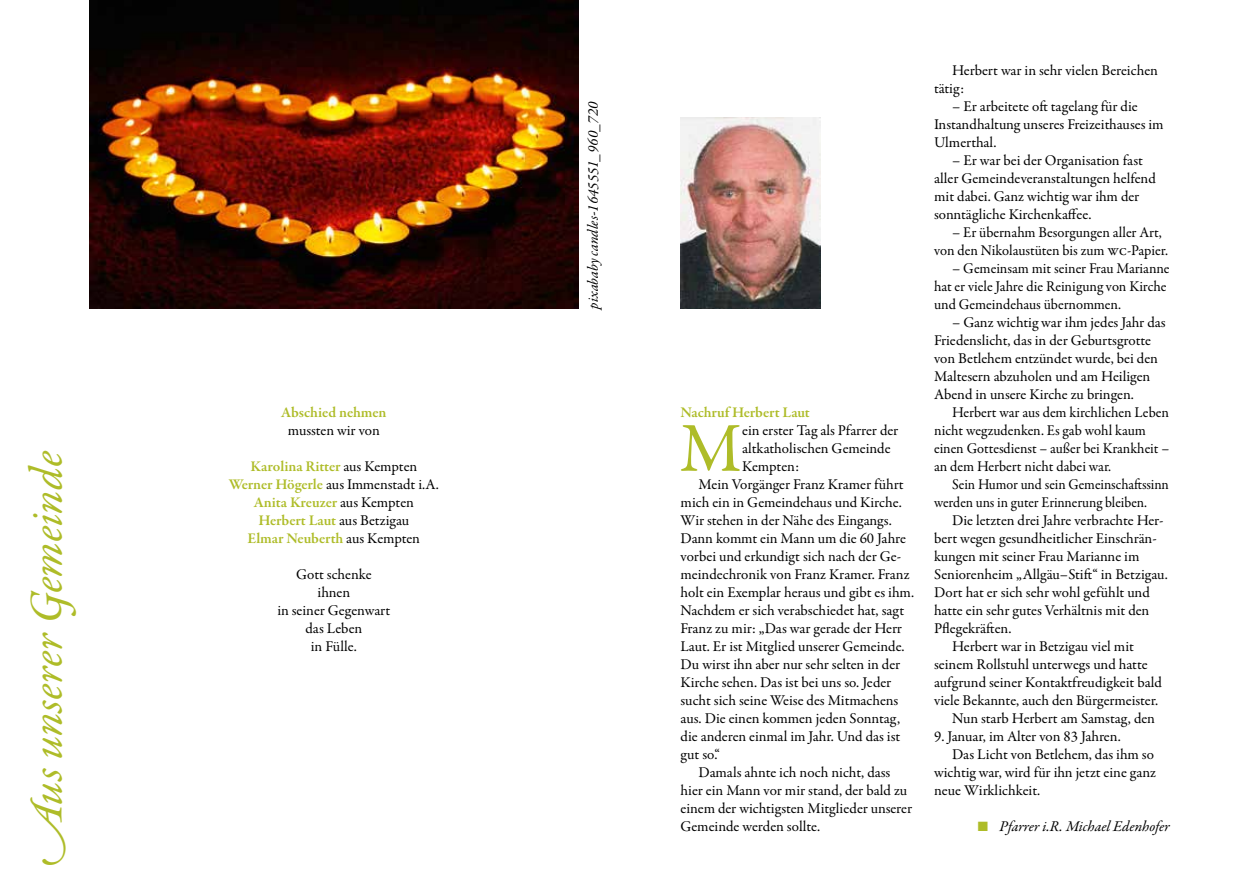
<style>
.page{position:relative;width:1259px;height:893px;background:#fff}
.page>*{position:absolute;margin:0;border:0;box-sizing:border-box;transform-origin:0 0}
.t1{font:70.5px "Garamond Premr Pro";color:#aebc28}
.t2{font:italic 46.65px "Garamond Premr Pro";color:#aebc28}
.t3{font:15px/18px "Garamond Premr Pro";color:#000}
.t4{font:600 15px/18px "Garamond Premr Pro";letter-spacing:-.005em;color:#aebc28;text-align:center}
.t5{font:15px/18px "Garamond Premr Pro";color:#000;scale:.94 1}
.t6{font:italic 15px "Garamond Premr Pro";letter-spacing:-.005em;color:#000}
.s1{font-weight:400;color:#000}
.s2{color:#aebc28}
</style>
<div class="page">
<img style="left:89px;top:0;width:489px;height:309px">
<img style="left:680px;top:118px;width:141px;height:191px">
<h2 class="t2" style="left:17px;top:867px;width:417px;rotate:-90deg">Aus unserer Gemeinde</h2>
<p class="t4" style="left:281px;top:403px;width:107px">Abschied nehmen</p>
<p class="t3" style="left:288px;top:421px;width:94px">mussten wir von</p>
<p class="t4" style="left:229px;top:457px;width:212px">Karolina Ritter <span class="s1">aus Kempten<br></span>Werner Högerle <span class="s1">aus Immenstadt i.A .<br></span>Anita Kreuzer <span class="s1">aus Kempten<br></span>Herbert Laut <span class="s1">aus Betzigau<br></span>Elmar Neuberth <span class="s1">aus Kempten</span></p>
<p class="t3" style="left:277px;top:565px;width:115px;text-align:center">Gott schenke<br>ihnen<br>in seiner Gegenwart das Leben<br>in Fülle.</p>
<p class="t6" style="left:583px;top:309px;width:208px;rotate:-90deg">pixababy candles-1645551_960_720</p>
<p class="t4" style="left:680px;top:403px;width:131px">Nachruf Herbert Laut</p>
<h1 class="t1" style="left:679px;top:406px;width:64px">M</h1>
<p class="t3" style="left:742px;top:421px;width:158px">ein erster Tag als Pfarrer der</p>
<p class="t3" style="left:742px;top:439px;width:150px">altkatholischen Gemeinde</p>
<p class="t3" style="left:742px;top:457px;width:58px">Kempten:</p>
<p class="t3" style="left:698px;top:475px;width:207px">Mein Vorgänger Franz Kramer führt</p>
<p class="t3" style="left:680px;top:493px;width:223px">mich ein in Gemeindehaus und Kirche.</p>
<p class="t3" style="left:680px;top:511px;width:213px">Wir stehen in der Nähe des Eingangs.</p>
<p class="t3" style="left:680px;top:529px;width:227px">Dann kommt ein Mann um die 60 Jahre</p>
<p class="t3" style="left:680px;top:547px;width:222px">vorbei und erkundigt sich nach der Ge-</p>
<p class="t3" style="left:680px;top:565px;width:230px">meindechronik von Franz Kramer. Franz</p>
<p class="t3" style="left:680px;top:583px;width:235px">holt ein Exemplar heraus und gibt es ihm.</p>
<p class="t3" style="left:680px;top:601px;width:225px">Nachdem er sich verabschiedet hat, sagt</p>
<p class="t3" style="left:680px;top:619px;width:223px">Franz zu mir: „Das war gerade der Herr</p>
<p class="t3" style="left:680px;top:637px;width:226px">Laut. Er ist Mitglied unserer Gemeinde.</p>
<p class="t3" style="left:680px;top:655px;width:221px">Du wirst ihn aber nur sehr selten in der</p>
<p class="t3" style="left:680px;top:673px;width:212px">Kirche sehen. Das ist bei uns so. Jeder</p>
<p class="t3" style="left:680px;top:691px;width:219px">sucht sich seine Weise des Mitmachens</p>
<p class="t3" style="left:680px;top:709px;width:221px">aus. Die einen kommen jeden Sonntag,</p>
<p class="t3" style="left:680px;top:727px;width:221px">die anderen einmal im Jahr. Und das ist</p>
<p class="t3" style="left:680px;top:745px;width:41px">gut so.“</p>
<p class="t3" style="left:698px;top:763px;width:193px">Damals ahnte ich noch nicht, dass</p>
<p class="t3" style="left:680px;top:781px;width:228px">hier ein Mann vor mir stand, der bald zu</p>
<p class="t3" style="left:680px;top:799px;width:233px">einem der wichtigsten Mitglieder unserer</p>
<p class="t3" style="left:680px;top:817px;width:141px">Gemeinde werden sollte.</p>
<p class="t3" style="left:934px;top:61px;width:225px;text-indent:18px">Herbert war in sehr vielen Bereichen tätig:</p>
<p class="t3" style="left:934px;top:97px;width:231px;text-indent:18px">– Er arbeitete oft tagelang für die<br>Instandhaltung unseres Freizeithauses im<br>Ulmerthal.</p>
<p class="t3" style="left:934px;top:151px;width:223px;text-indent:18px">– Er war bei der Organisation fast aller Gemeindeveranstaltungen helfend mit dabei. Ganz wichtig war ihm der sonntägliche Kirchenkaffee.</p>
<p class="t3" style="left:934px;top:223px;width:235px;text-indent:18px">– Er übernahm Besorgungen aller Art, von den Nikolaustüten bis zum WC-Papier.</p>
<p class="t3" style="left:934px;top:259px;width:237px;text-indent:18px">– Gemeinsam mit seiner Frau Marianne hat er viele Jahre die Reinigung von Kirche und Gemeindehaus übernommen.</p>
<p class="t3" style="left:934px;top:313px;width:233px;text-indent:18px">– Ganz wichtig war ihm jedes Jahr das Friedenslicht, das in der Geburtsgrotte von Betlehem entzündet wurde, bei den Maltesern abzuholen und am Heiligen Abend in unsere Kirche zu bringen.</p>
<p class="t3" style="left:934px;top:403px;width:237px;text-indent:18px">Herbert war aus dem kirchlichen Leben nicht wegzudenken. Es gab wohl kaum einen Gottesdienst – außer bei Krankheit – an dem Herbert nicht dabei war.</p>
<p class="t5" style="left:934px;top:475px;width:251px;text-indent:18px">Sein Humor und sein Gemeinschaftssinn werden uns in guter Erinnerung bleiben.</p>
<p class="t3" style="left:952px;top:511px;width:213px">Die letzten drei Jahre verbrachte Her-</p>
<p class="t3" style="left:934px;top:529px;width:224px">bert wegen gesundheitlicher Einschrän-</p>
<p class="t3" style="left:934px;top:547px;width:207px">kungen mit seiner Frau Marianne im</p>
<p class="t3" style="left:934px;top:565px;width:235px">Seniorenheim „Allgäu–Stift“ in Betzigau.</p>
<p class="t3" style="left:934px;top:583px;width:217px">Dort hat er sich sehr wohl gefühlt und</p>
<p class="t3" style="left:934px;top:601px;width:217px">hatte ein sehr gutes Verhältnis mit den</p>
<p class="t3" style="left:934px;top:619px;width:79px">Pflegekräften.</p>
<p class="t3" style="left:952px;top:637px;width:183px">Herbert war in Betzigau viel mit</p>
<p class="t3" style="left:934px;top:655px;width:215px">seinem Rollstuhl unterwegs und hatte</p>
<p class="t3" style="left:934px;top:673px;width:229px">aufgrund seiner Kontaktfreudigkeit bald</p>
<p class="t3" style="left:934px;top:691px;width:225px">viele Bekannte, auch den Bürgermeister.</p>
<p class="t3" style="left:952px;top:709px;width:204px">Nun starb Herbert am Samstag, den</p>
<p class="t3" style="left:934px;top:727px;width:188px">9. Januar, im Alter von 83 Jahren.</p>
<p class="t3" style="left:952px;top:745px;width:203px">Das Licht von Betlehem, das ihm so</p>
<p class="t3" style="left:934px;top:763px;width:223px">wichtig war, wird für ihn jetzt eine ganz</p>
<p class="t3" style="left:934px;top:781px;width:108px">neue Wirklichkeit.</p>
<p class="t6" style="left:978px;top:816px;width:193px"><span class="s2">■</span> Pfarrer i.R. Michael Edenhofer</p>
</div>
